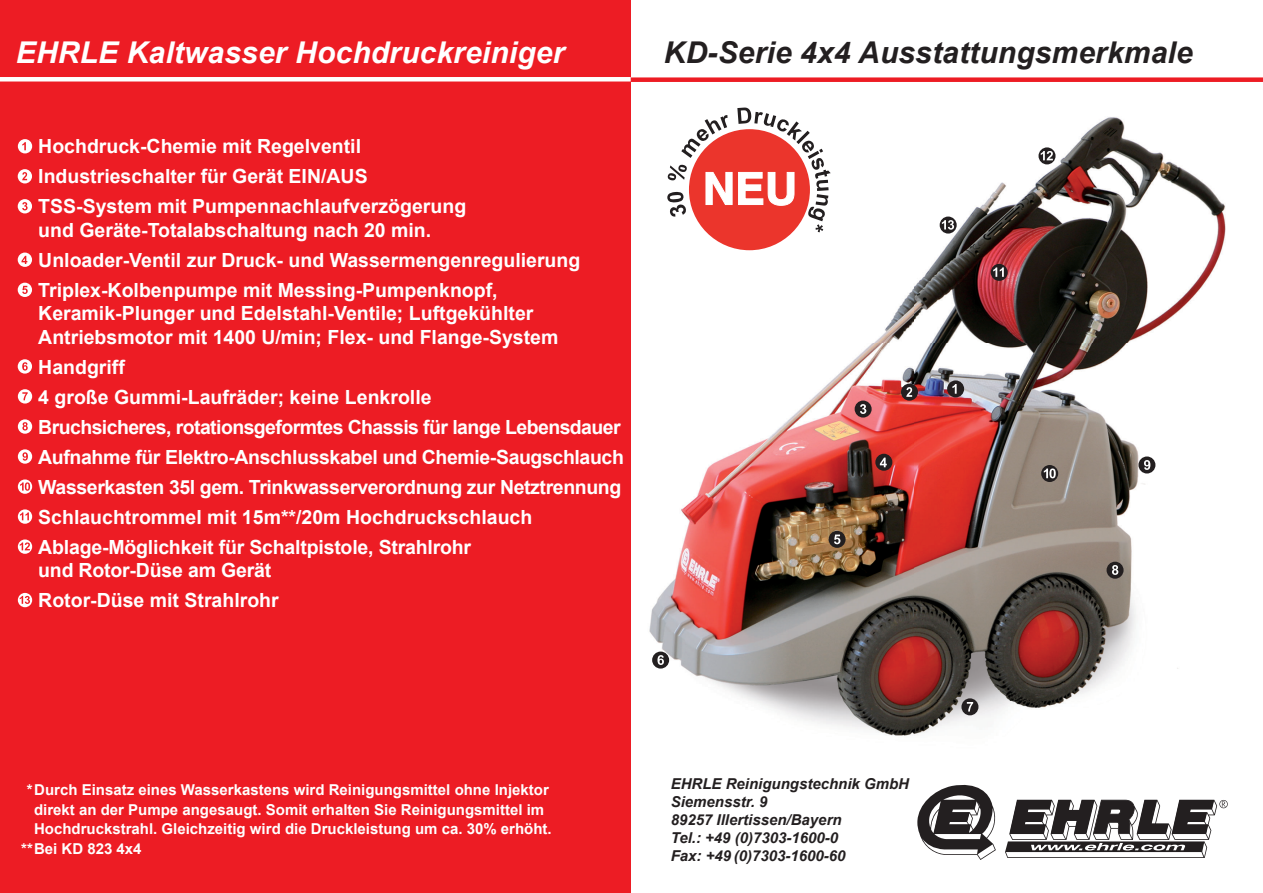
<style>
.page{position:relative;width:1263px;height:893px;background:#fff}
.page>*{position:absolute;margin:0;border:0;box-sizing:border-box;transform-origin:0 0}
.t1{font:italic 700 30px "Arial";letter-spacing:.005em;color:#fff}
.t2{font:italic 700 30px "Arial";letter-spacing:.005em;color:#231f20}
.t3{font:700 19.5px/30px "Arial";color:#fff}
.t4{font:700 19.5px/30px "Arial";letter-spacing:-.02em;color:#fff}
.t5{font:700 15px "Arial";color:#fff}
.t6{font:italic 700 15px/18px "Arial";color:#231f20}
</style>
<div class="page">
<img style="left:630px;top:0;width:596px;height:892px">
<div style="left:0;top:0;width:630px;height:892px;background:#ed1c24"></div>
<svg style="left:917px;top:785px;width:311px;height:75px"></svg>
<div style="left:1107px;top:561px;width:17px;height:17px;background:#231f20;border-radius:50%"></div>
<svg style="left:1112px;top:565px;width:6px;height:10px"></svg>
<div style="left:1138px;top:456px;width:17px;height:17px;background:#231f20;border-radius:50%"></div>
<svg style="left:1144px;top:460px;width:6px;height:10px"></svg>
<svg style="left:1041px;top:465px;width:17px;height:17px"></svg>
<svg style="left:1044px;top:468px;width:12px;height:10px"></svg>
<div style="left:947px;top:380px;width:17px;height:17px;background:#231f20;border-radius:50%"></div>
<svg style="left:952px;top:384px;width:5px;height:10px"></svg>
<div style="left:961px;top:698px;width:17px;height:17px;background:#231f20;border-radius:50%"></div>
<svg style="left:967px;top:702px;width:6px;height:9px"></svg>
<div style="left:652px;top:651px;width:17px;height:17px;background:#231f20;border-radius:50%"></div>
<svg style="left:657px;top:655px;width:7px;height:10px"></svg>
<div style="left:829px;top:531px;width:17px;height:17px;background:#231f20;border-radius:50%"></div>
<svg style="left:834px;top:534px;width:6px;height:10px"></svg>
<div style="left:875px;top:453px;width:17px;height:17px;background:#231f20;border-radius:50%"></div>
<svg style="left:880px;top:457px;width:7px;height:10px"></svg>
<div style="left:855px;top:400px;width:17px;height:17px;background:#231f20;border-radius:50%"></div>
<svg style="left:860px;top:404px;width:6px;height:10px"></svg>
<div style="left:901px;top:383px;width:17px;height:17px;background:#231f20;border-radius:50%"></div>
<svg style="left:906px;top:387px;width:6px;height:10px"></svg>
<svg style="left:940px;top:216px;width:17px;height:17px"></svg>
<svg style="left:942px;top:220px;width:12px;height:10px"></svg>
<svg style="left:1039px;top:147px;width:17px;height:17px"></svg>
<svg style="left:1041px;top:151px;width:12px;height:9px"></svg>
<div style="left:991px;top:264px;width:17px;height:17px;background:#231f20;border-radius:50%"></div>
<svg style="left:993px;top:267px;width:11px;height:10px"></svg>
<div style="left:18px;top:419px;width:14px;height:14px;background:#fff;border-radius:50%"></div>
<svg style="left:22px;top:422px;width:6px;height:8px"></svg>
<div style="left:18px;top:449px;width:14px;height:14px;background:#fff;border-radius:50%"></div>
<svg style="left:22px;top:452px;width:6px;height:8px"></svg>
<svg style="left:18px;top:479px;width:14px;height:15px"></svg>
<svg style="left:20px;top:482px;width:10px;height:8px"></svg>
<div style="left:18px;top:139px;width:14px;height:14px;background:#fff;border-radius:50%"></div>
<svg style="left:22px;top:142px;width:4px;height:8px"></svg>
<div style="left:18px;top:389px;width:14px;height:14px;background:#fff;border-radius:50%"></div>
<svg style="left:22px;top:392px;width:6px;height:8px"></svg>
<div style="left:18px;top:359px;width:14px;height:14px;background:#fff;border-radius:50%"></div>
<svg style="left:22px;top:362px;width:6px;height:8px"></svg>
<div style="left:18px;top:283px;width:14px;height:14px;background:#fff;border-radius:50%"></div>
<svg style="left:22px;top:286px;width:6px;height:8px"></svg>
<svg style="left:18px;top:252px;width:14px;height:15px"></svg>
<svg style="left:21px;top:256px;width:6px;height:8px"></svg>
<div style="left:18px;top:199px;width:14px;height:14px;background:#fff;border-radius:50%"></div>
<svg style="left:22px;top:202px;width:6px;height:8px"></svg>
<div style="left:18px;top:169px;width:14px;height:14px;background:#fff;border-radius:50%"></div>
<svg style="left:22px;top:172px;width:5px;height:8px"></svg>
<div style="left:18px;top:593px;width:14px;height:14px;background:#fff;border-radius:50%"></div>
<svg style="left:20px;top:596px;width:10px;height:8px"></svg>
<svg style="left:18px;top:539px;width:14px;height:15px"></svg>
<svg style="left:20px;top:542px;width:10px;height:8px"></svg>
<svg style="left:18px;top:509px;width:14px;height:14px"></svg>
<svg style="left:20px;top:512px;width:9px;height:8px"></svg>
<div style="left:625px;top:77px;width:638px;height:5px;background:#ed1c24"></div>
<hr style="left:0;top:77px;width:631px;height:4px;background:#fff">
<div style="left:689px;top:129px;width:121px;height:121px;background:#eb352c;border-radius:50%"></div>
<svg style="left:667px;top:108px;width:164px;height:124px"></svg>
<h1 class="t1" style="left:16px;top:36px;width:550px">EHRLE Kaltwasser Hochdruckreiniger</h1>
<h1 class="t2" style="left:664px;top:36px;width:530px">KD-Serie 4x4 Ausstattungsmerkmale</h1>
<p class="t3" style="left:38px;top:131px;width:430px">Hochdruck-Chemie mit Regelventil<br>Industrieschalter für Gerät EIN/AUS<br>TSS-System mit Pumpennachlaufverzögerung</p>
<p class="t3" style="left:38px;top:215px;width:544px">und Geräte-Totalabschaltung nach 20 min.<br>Unloader-Ventil zur Druck- und Wassermengenregulierung<br>Triplex-Kolbenpumpe mit Messing-Pumpenknopf,</p>
<p class="t3" style="left:38px;top:302px;width:522px;line-height:23.4px">Keramik-Plunger und Edelstahl-Ventile; Luftgekühlter<br>Antriebsmotor mit 1400 U/min; Flex- und Flange-System</p>
<p class="t4" style="left:38px;top:352px;width:587px">Handgriff<br>4 große Gummi-Laufräder; keine Lenkrolle<br>Bruchsicheres, rotationsgeformtes Chassis für lange Lebensdauer Aufnahme für Elektro-Anschlusskabel und Chemie-Saugschlauch Wasserkasten 35l gem. Trinkwasserverordnung zur Netztrennung Schlauchtrommel mit 15m**/20m Hochdruckschlauch Ablage-Möglichkeit für Schaltpistole, Strahlrohr</p>
<p class="t3" style="left:38px;top:555px;width:242px">und Rotor-Düse am Gerät<br>Rotor-Düse mit Strahlrohr</p>
<p class="t5" style="left:27px;top:781px;width:523px">*Durch Einsatz eines Wasserkastens wird Reinigungsmittel ohne Injektor</p>
<p class="t5" style="left:34px;top:801px;width:512px">direkt an der Pumpe angesaugt. Somit erhalten Sie Reinigungsmittel im</p>
<p class="t5" style="left:34px;top:820px;width:519px">Hochdruckstrahl. Gleichzeitig wird die Druckleistung um ca. 30% erhöht.</p>
<p class="t5" style="left:21px;top:840px;width:122px">** Bei KD 823 4x4</p>
<p class="t6" style="left:671px;top:774px;width:240px">EHRLE Reinigungstechnik GmbH<br>Siemensstr. 9<br>89257 Illertissen/Bayern<br>Tel.: +49 (0)7303-1600-0<br>Fax: +49 (0)7303-1600-60</p>
</div>
